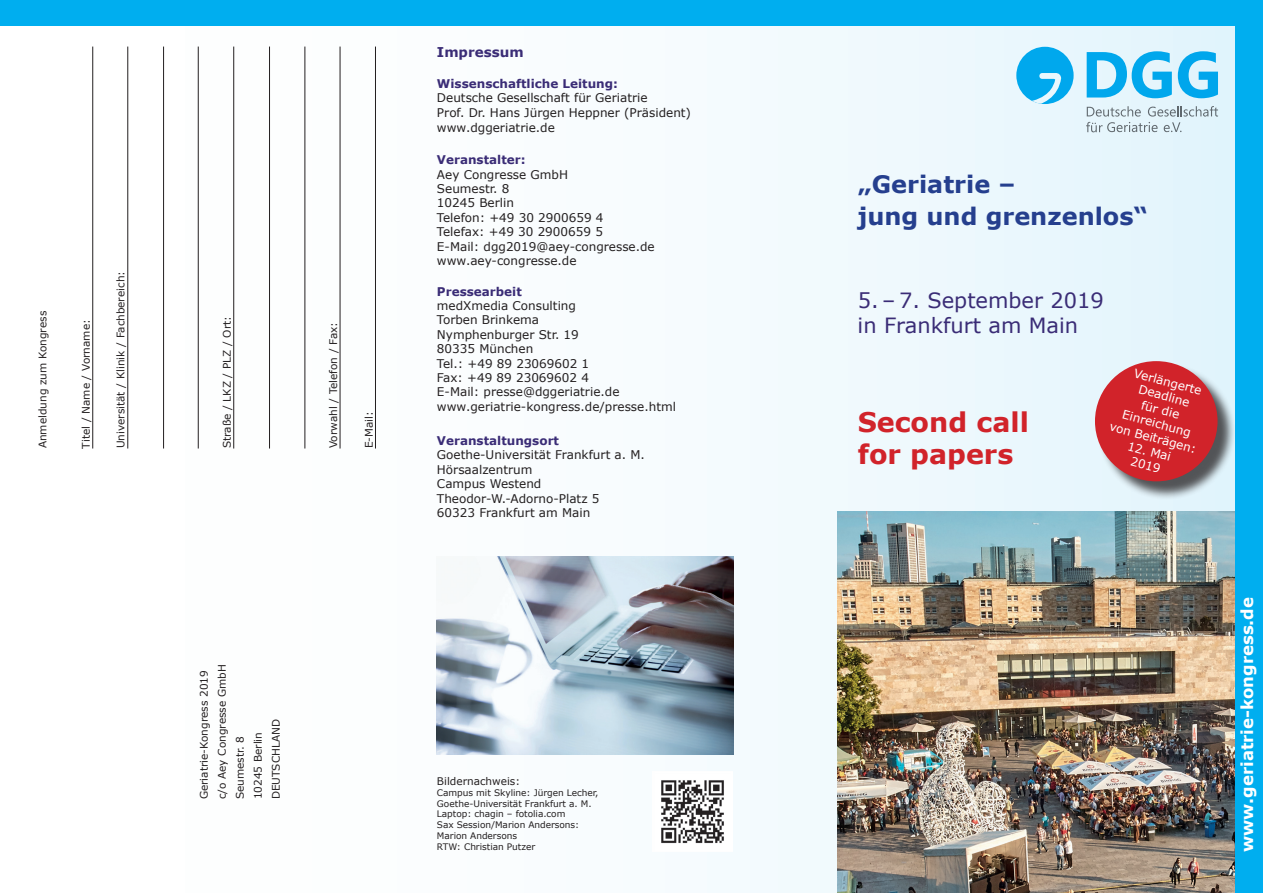
<style>
.page{position:relative;width:1263px;height:893px;background:#fff}
.page>*{position:absolute;margin:0;border:0;box-sizing:border-box;transform-origin:0 0}
.t1{font:700 27px/32.4px "Verdana";color:#d1232a}
.t2{font:700 24px/32.4px "Verdana";color:#253f8e}
.t3{font:21px/25.2px "Verdana";color:#3a2c76}
.t4{font:700 16.5px "Verdana";color:#fff}
.t5{font:700 13.5px "Verdana";color:#3a2c76}
.t6{font:12px/14.4px "Verdana";color:#231f20}
.t7{font:700 12px "Verdana";color:#3a2c76}
.t8{font:12px/14.4px "Verdana";color:#fff;text-align:center}
.t9{font:10.5px/18px "Verdana";color:#231f20}
.t10{font:9px/10.8px "Verdana";letter-spacing:-.005em;color:#231f20}
</style>
<div class="page">
<div style="left:0;top:0;width:1263px;height:893px;background:linear-gradient(to right,#fff,#e5f5fc)"></div>
<img style="left:838px;top:512px;width:397px;height:381px">
<div style="left:0;top:0;width:1263px;height:26px;background:#00aeef"></div>
<svg style="left:1086px;top:106px;width:132px;height:26px;background:#ccdbe2"></svg>
<svg style="left:1087px;top:51px;width:85px;height:47px;background:#65c9f3"></svg>
<svg style="left:1178px;top:51px;width:40px;height:47px;background:#5ec6f2"></svg>
<div style="left:1016px;top:47px;width:57px;height:57px;background:#00aeef;border-radius:50%"></div>
<svg style="left:1020px;top:73px;width:41px;height:31px"></svg>
<div style="left:1097px;top:363px;width:139px;height:137px;background:#231f20;opacity:.75"></div>
<div style="left:1095px;top:361px;width:122px;height:120px;background:#d1232a;border-radius:50%"></div>
<div style="left:1235px;top:0;width:28px;height:893px;background:#00aeef"></div>
<hr style="left:92px;top:47px;width:1px;height:401px;background:#231f20">
<hr style="left:127px;top:47px;width:1px;height:401px;background:#231f20">
<hr style="left:163px;top:47px;width:1px;height:401px;background:#231f20">
<hr style="left:198px;top:47px;width:1px;height:401px;background:#231f20">
<hr style="left:233px;top:47px;width:1px;height:401px;background:#231f20">
<hr style="left:269px;top:47px;width:1px;height:401px;background:#231f20">
<hr style="left:304px;top:47px;width:1px;height:401px;background:#231f20">
<hr style="left:340px;top:47px;width:1px;height:401px;background:#231f20">
<hr style="left:375px;top:47px;width:1px;height:401px;background:#231f20">
<img style="left:437px;top:557px;width:296px;height:198px">
<img style="left:653px;top:772px;width:80px;height:80px">
<p class="t9" style="left:33px;top:448px;width:139px;rotate:-90deg">Anmeldung zum Kongress</p>
<p class="t9" style="left:77px;top:449px;width:131px;rotate:-90deg">Titel / Name / Vorname:</p>
<p class="t9" style="left:112px;top:448px;width:179px;rotate:-90deg">Universität / Klinik / Fachbereich:</p>
<p class="t9" style="left:218px;top:448px;width:134px;rotate:-90deg">Straße / LKZ / PLZ / Ort:</p>
<p class="t9" style="left:324px;top:448px;width:128px;rotate:-90deg">Vorwahl / Telefon / Fax:</p>
<p class="t9" style="left:360px;top:448px;width:39px;rotate:-90deg">E-Mail:</p>
<p class="t9" style="left:195px;top:799px;width:136px;rotate:-90deg">Geriatrie-Kongress 2019 c/o Aey Congresse GmbH<br>Seumestr. 8<br>10245 Berlin<br>DEUTSCHLAND</p>
<p class="t5" style="left:437px;top:43px;width:88px">Impressum</p>
<p class="t7" style="left:437px;top:75px;width:183px">Wissenschaftliche Leitung:</p>
<p class="t6" style="left:437px;top:90px;width:256px;line-height:14.9px">Deutsche Gesellschaft für Geriatrie<br>Prof. Dr. Hans Jürgen Heppner (Präsident) www.dggeriatrie.de</p>
<p class="t7" style="left:437px;top:151px;width:90px">Veranstalter:</p>
<p class="t6" style="left:437px;top:167px;width:219px">Aey Congresse GmbH<br>Seumestr. 8<br>10245 Berlin<br>Telefon: +49 30 2900659 4<br>Telefax: +49 30 2900659 5<br>E-Mail: dgg2019@aey-congresse.de www.aey-congresse.de</p>
<p class="t7" style="left:437px;top:283px;width:86px">Pressearbeit</p>
<p class="t6" style="left:437px;top:298px;width:241px">medXmedia Consulting<br>Torben Brinkema<br>Nymphenburger Str. 19<br>80335 München<br>Tel.: +49 89 23069602 1<br>Fax: +49 89 23069602 4<br>E-Mail: presse@dggeriatrie.de www.geriatrie-kongress.de/presse.html</p>
<p class="t7" style="left:437px;top:432px;width:124px">Veranstaltungsort</p>
<p class="t6" style="left:437px;top:448px;width:209px">Goethe-Universität Frankfurt a. M.<br>Hörsaalzentrum<br>Campus Westend<br>Theodor-W.-Adorno-Platz 5<br>60323 Frankfurt am Main</p>
<p class="t9" style="left:437px;top:772px;width:85px">Bildernachweis:</p>
<p class="t10" style="left:437px;top:787px;width:163px">Campus mit Skyline: Jürgen Lecher,<br>Goethe-Universität Frankfurt a. M.<br>Laptop: chagin – fotolia.com<br>Sax Session/Marion Andersons:<br>Marion Andersons<br>RTW: Christian Putzer</p>
<h2 class="t2" style="left:858px;top:167px;width:292px">„Geriatrie –<br>jung und grenzenlos“</h2>
<h3 class="t3" style="left:858px;top:287px;width:248px">5. – 7. September 2019 in Frankfurt am Main</h3>
<h1 class="t1" style="left:858px;top:405px;width:173px">Second call for papers</h1>
<p class="t8" style="left:1126px;top:363px;width:91px;rotate:15deg">Verlängerte<br>Deadline<br>für die<br>Einreichung von Beiträgen:</p>
<p class="t8" style="left:1130px;top:438px;width:46px;rotate:15deg">12. Mai<br>2019</p>
<h3 class="t4" style="left:1235px;top:852px;width:256px;rotate:-90deg">www.geriatrie-kongress.de</h3>
</div>
